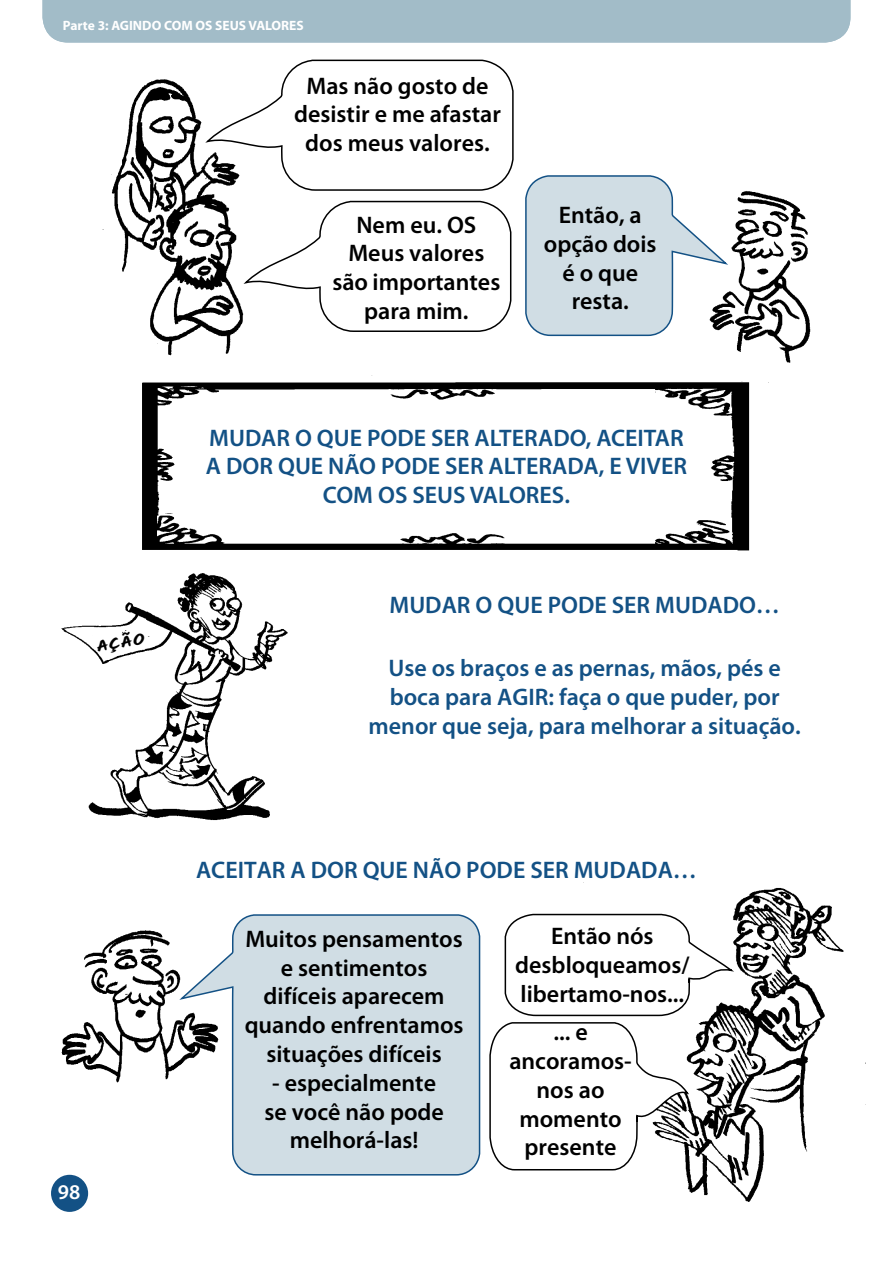
<style>
.page{position:relative;width:893px;height:1263px;background:#fff}
.page>*{position:absolute;margin:0;border:0;box-sizing:border-box;transform-origin:0 0}
.t1{font:600 24px/28.8px "Myriad Pro";color:#000;text-align:center}
.t2{font:600 24px/28.8px "Myriad Pro";color:#135185;text-align:center}
.t3{font:600 21px "Myriad Pro";color:#fff}
.t4{font:700 15px "Kalam";color:#000;scale:1.3 1}
.t5{font:700 13.5px "Myriad Pro";color:#fff}
.t6{font:700 13.5px "Myriad Pro";letter-spacing:.02em;color:#fff}
</style>
<div class="page">
<div style="left:51px;top:1175px;width:37px;height:37px;background:#135185;border-radius:50%"></div>
<img style="left:61px;top:573px;width:227px;height:248px">
<img style="left:102px;top:79px;width:139px;height:277px">
<img style="left:731px;top:191px;width:80px;height:172px">
<svg style="left:525px;top:175px;width:206px;height:162px"></svg>
<img style="left:142px;top:375px;width:627px;height:176px">
<img style="left:61px;top:930px;width:116px;height:153px">
<img style="left:583px;top:882px;width:283px;height:320px">
<svg style="left:177px;top:914px;width:304px;height:262px"></svg>
<svg style="left:203px;top:59px;width:311px;height:133px"></svg>
<svg style="left:241px;top:200px;width:271px;height:132px"></svg>
<svg style="left:489px;top:913px;width:248px;height:258px"></svg>
<div style="left:43px;top:0;width:807px;height:43px;background:#a2bcc8"></div>
<svg style="left:84px;top:623px;width:69px;height:30px"></svg>
<p class="t5" style="left:63px;top:18px;width:242px">Parte 3: AG DO COM OS SEUS VALORES</p>
<p class="t6" style="left:91px;top:18px;width:174px">3: ACTING ON YOUR VALUES</p>
<p class="t1" style="left:294px;top:72px;width:208px">Mas não gosto de desistir e me afastar dos meus valores.</p>
<p class="t1" style="left:332px;top:210px;width:169px">Nem eu. OS<br>Meus valores são importantes para mim.</p>
<p class="t1" style="left:544px;top:201px;width:114px">Então, a opção dois é o que resta.</p>
<p class="t2" style="left:206px;top:423px;width:483px">MUDAR O QUE PODE SER ALTERADO, ACEITAR<br>A DOR QUE NÃO PODE SER ALTERADA, E VIVER<br>COM OS SEUS VALORES.</p>
<p class="t4" style="left:95px;top:639px;width:39px;rotate:-10deg">AÇÃO</p>
<p class="t3" style="left:58px;top:1181px;width:24px">98</p>
<p class="t2" style="left:389px;top:591px;width:392px">MUDAR O QUE PODE SER MUDADO…</p>
<p class="t2" style="left:369px;top:654px;width:434px">Use os braços e as pernas, mãos, pés e boca para AGIR: faça o que puder, por menor que seja, para melhorar a situação.</p>
<p class="t2" style="left:196px;top:855px;width:502px">ACEITAR A DOR QUE NÃO PODE SER MUDADA…</p>
<p class="t1" style="left:245px;top:925px;width:220px">Muitos pensamentos e sentimentos difíceis aparecem quando enfrentamos situações difíceis</p>
<p class="t1" style="left:264px;top:1069px;width:181px">- especialmente se você não pode melhorá-las!</p>
<p class="t1" style="left:515px;top:922px;width:176px">Então nós desbloqueamos/ libertamo-nos...</p>
<p class="t1" style="left:509px;top:1018px;width:124px">... e ancoramos&shy;nos ao momento presente</p>
</div>
